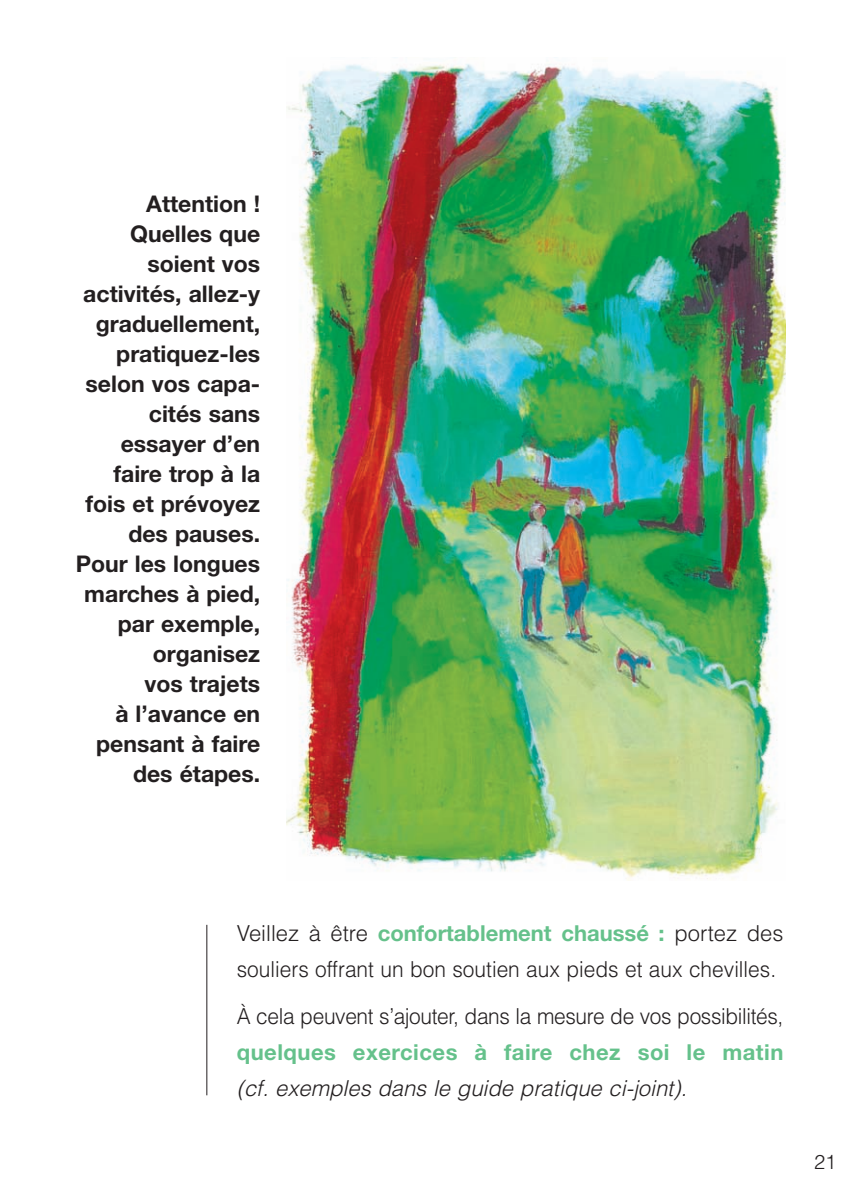
<style>
.page{position:relative;width:853px;height:1191px;background:#fff}
.page>*{position:absolute;margin:0;border:0;box-sizing:border-box;transform-origin:0 0}
.t1{font:700 23px/30px "Helvetica Neue";color:#231f20;text-align:right}
.t2{font:300 22px/47.4px "Helvetica";letter-spacing:-.015em;color:#231f20;scale:.95 1}
.t3{font:700 22px "Helvetica Neue";color:#65c18b}
.t4{font:italic 300 22px "Helvetica";color:#231f20}
.t5{font:700 22px "Helvetica Neue";letter-spacing:.02em;color:#65c18b}
.t6{font:300 20px "Helvetica";color:#231f20}
.s1{font-family:"Helvetica";font-weight:300;color:#231f20}
</style>
<div class="page">
<img style="left:206px;top:64px;width:580px;height:1032px">
<p class="t1" style="left:76px;top:191px;width:186px">Attention !<br>Quelles que soient vos activités, allez-y graduellement, pratiquez-les selon vos capa&shy;cités sans essayer d’en faire trop à la fois et prévoyez des pauses.<br>Pour les longues marches à pied, par exemple, organisez<br>vos trajets<br>à l’avance en pensant à faire des étapes.</p>
<p class="t3" style="left:237px;top:925px;width:548px"><span class="s1">Veillez à être</span> confortablement chaussé : <span class="s1">portez des</span></p>
<p class="t2" style="left:237px;top:947px;width:577px">souliers offrant un bon soutien aux pieds et aux chevilles.<br>À cela peuvent s’ajouter, dans la mesure de vos possibilités,</p>
<p class="t5" style="left:237px;top:1044px;width:548px">quelques exercices à faire chez soi le matin</p>
<p class="t4" style="left:237px;top:1080px;width:456px">(cf. exemples dans le guide pratique ci-joint).</p>
<p class="t6" style="left:814px;top:1154px;width:24px">21</p>
</div>
